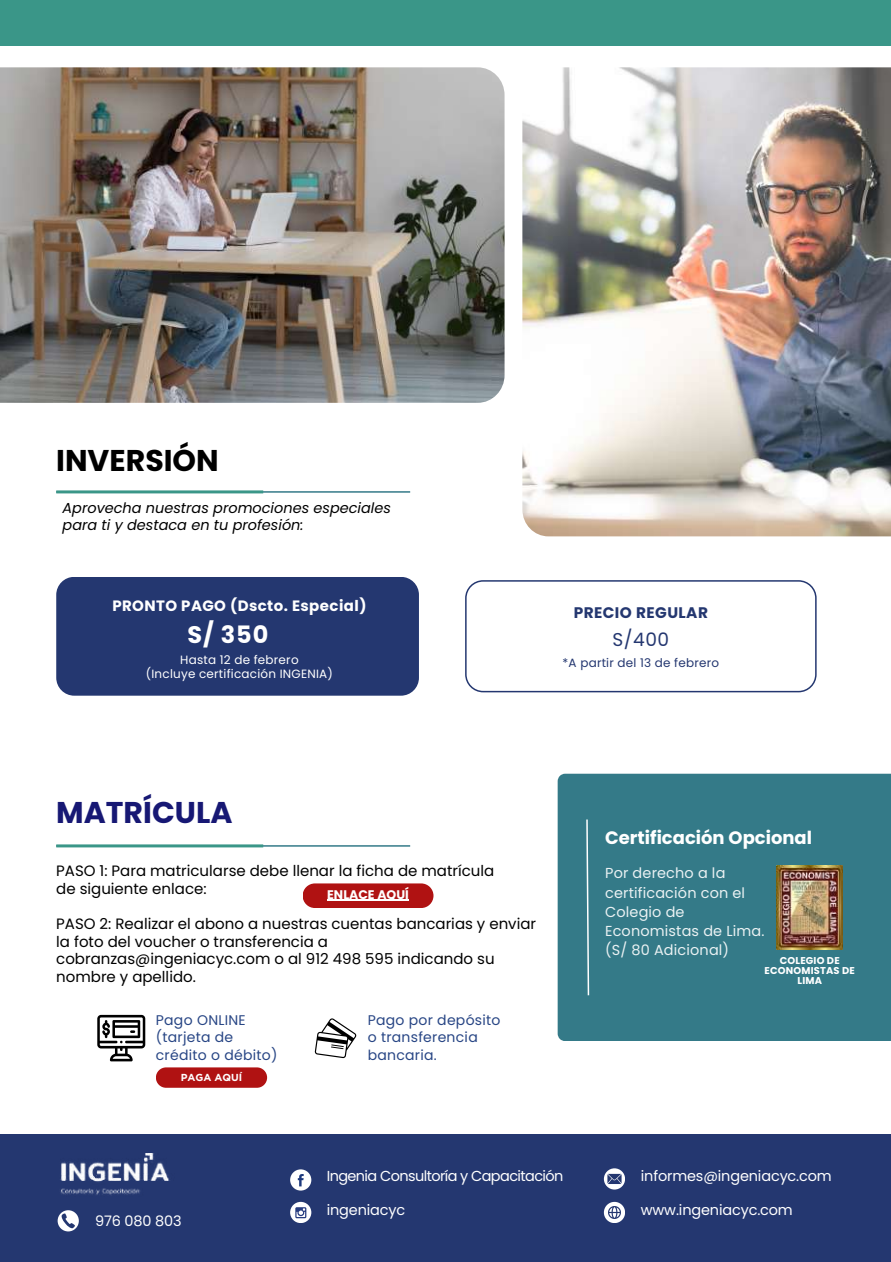
<style>
.page{position:relative;width:891px;height:1262px;background:#fff}
.page>*{position:absolute;margin:0;border:0;box-sizing:border-box;transform-origin:0 0}
.t1{font:700 30px "Poppins";color:#000}
.t2{font:700 30px "Poppins";color:#171874}
.t3{font:700 24px "Poppins";color:#fff}
.t4{font:18.6px "Poppins";color:#243770}
.t5{font:700 18px "Poppins";color:#fff}
.t6{font:700 15.2px "Poppins";letter-spacing:.03em;color:#243770}
.t7{font:15px/17.4px "Poppins";color:#000}
.t8{font:700 15px "Poppins";letter-spacing:.03em;color:#fff}
.t9{font:14.4px/19.2px "Poppins";letter-spacing:.01em;color:#fff}
.t10{font:italic 14.4px/16.8px "Poppins";color:#000}
.t11{font:14.4px "Poppins";letter-spacing:-.01em;color:#fff}
.t12{font:14.4px "Poppins";letter-spacing:-.04em;color:#fff}
.t13{font:14px/17.4px "Poppins";letter-spacing:.02em;color:#284685}
.t14{font:700 12.4px "Poppins";color:#fff}
.t15{font:12px/14px "Poppins";letter-spacing:.02em;color:#fff;text-align:center}
.t16{font:12px "Poppins";letter-spacing:.02em;color:#243770}
.t17{font:700 10.2px "Gotham";color:#fff}
.t18{font:700 10px/10px "Poppins";letter-spacing:.02em;color:#fff;text-align:center}
</style>
<div class="page">
<img style="left:522px;top:67px;width:369px;height:469px">
<img style="left:0;top:67px;width:505px;height:336px">
<svg style="left:465px;top:580px;width:351px;height:112px"></svg>
<div style="left:0;top:0;width:891px;height:46px;background:#3a9688"></div>
<div style="left:0;top:1134px;width:891px;height:127px;background:#243770"></div>
<svg style="left:58px;top:1210px;width:21px;height:21px"></svg>
<svg style="left:604px;top:1201px;width:21px;height:21px"></svg>
<svg style="left:604px;top:1168px;width:21px;height:21px"></svg>
<img style="left:60px;top:1153px;width:110px;height:42px">
<div style="left:290px;top:1169px;width:21px;height:21px;background:#fff;border-radius:50%"></div>
<svg style="left:298px;top:1174px;width:6px;height:12px"></svg>
<svg style="left:290px;top:1201px;width:21px;height:21px"></svg>
<svg style="left:295px;top:1207px;width:11px;height:11px"></svg>
<hr style="left:56px;top:845px;width:354px;height:1px;background:#347a88">
<hr style="left:56px;top:844px;width:207px;height:3px;background:#3a9688">
<div style="left:558px;top:773px;width:333px;height:268px;background:#347a88"></div>
<svg style="left:586px;top:818px;width:4px;height:178px"></svg>
<img style="left:776px;top:865px;width:66px;height:84px">
<hr style="left:56px;top:491px;width:354px;height:1px;background:#347a88">
<hr style="left:56px;top:490px;width:207px;height:3px;background:#3a9688">
<svg style="left:315px;top:1018px;width:42px;height:40px"></svg>
<svg style="left:97px;top:1014px;width:48px;height:47px"></svg>
<div style="left:303px;top:883px;width:130px;height:25px;background:#b01212;border-radius:12px"></div>
<hr style="left:327px;top:900px;width:82px;height:1px;background:#fff">
<div style="left:156px;top:1067px;width:111px;height:20px;background:#b01212;border-radius:10px"></div>
<div style="left:56px;top:577px;width:363px;height:118px;background:#243770;border-radius:18px"></div>
<h1 class="t1" style="left:56px;top:439px;width:164px">INVERSIÓN</h1>
<p class="t10" style="left:63px;top:499px;width:330px">Aprovecha nuestras promociones especiales para ti y destaca en tu profesión:</p>
<p class="t8" style="left:112px;top:595px;width:256px">PRONTO PAGO (Dscto. Especial)</p>
<h2 class="t3" style="left:188px;top:618px;width:82px">S/ 350</h2>
<p class="t15" style="left:146px;top:653px;width:189px">Hasta 12 de febrero<br>(Incluye certificación INGENIA)</p>
<p class="t6" style="left:574px;top:602px;width:136px">PRECIO REGULAR</p>
<p class="t4" style="left:613px;top:626px;width:58px">S/400</p>
<p class="t16" style="left:563px;top:654px;width:158px">*A partir del 13 de febrero</p>
<h1 class="t2" style="left:56px;top:791px;width:178px">MATRÍCULA</h1>
<p class="t7" style="left:56px;top:861px;width:440px;line-height:18.8px">PASO 1: Para matricularse debe llenar la ficha de matrícula de siguiente enlace:</p>
<p class="t7" style="left:56px;top:915px;width:481px">PASO 2: Realizar el abono a nuestras cuentas bancarias y enviar la foto del voucher o transferencia a cobranzas@ingeniacyc.com o al 912 498 595 indicando su nombre y apellido.</p>
<p class="t14" style="left:327px;top:885px;width:83px">ENLACE AQUÍ</p>
<p class="t13" style="left:156px;top:1011px;width:123px">Pago ONLINE (tarjeta de crédito o débito)</p>
<p class="t13" style="left:368px;top:1011px;width:134px">Pago por depósito o transferencia bancaria.</p>
<p class="t17" style="left:181px;top:1071px;width:63px">PAGA AQUÍ</p>
<p class="t5" style="left:605px;top:825px;width:208px">Certificación Opcional</p>
<p class="t9" style="left:605px;top:863px;width:161px">Por derecho a la certificación con el<br>Colegio de<br>Economistas de Lima. (S/ 80 Adicional)</p>
<p class="t18" style="left:765px;top:955px;width:92px">COLEGIO DE<br>ECONOMISTAS DE<br>LIMA</p>
<p class="t11" style="left:95px;top:1210px;width:88px">976 080 803</p>
<p class="t12" style="left:327px;top:1166px;width:238px">Ingenia Consultoría y Capacitación</p>
<p class="t11" style="left:641px;top:1166px;width:192px">informes@ingeniacyc.com</p>
<p class="t11" style="left:327px;top:1199px;width:80px">ingeniacyc</p>
<p class="t11" style="left:641px;top:1199px;width:153px">www.ingeniacyc.com</p>
</div>
